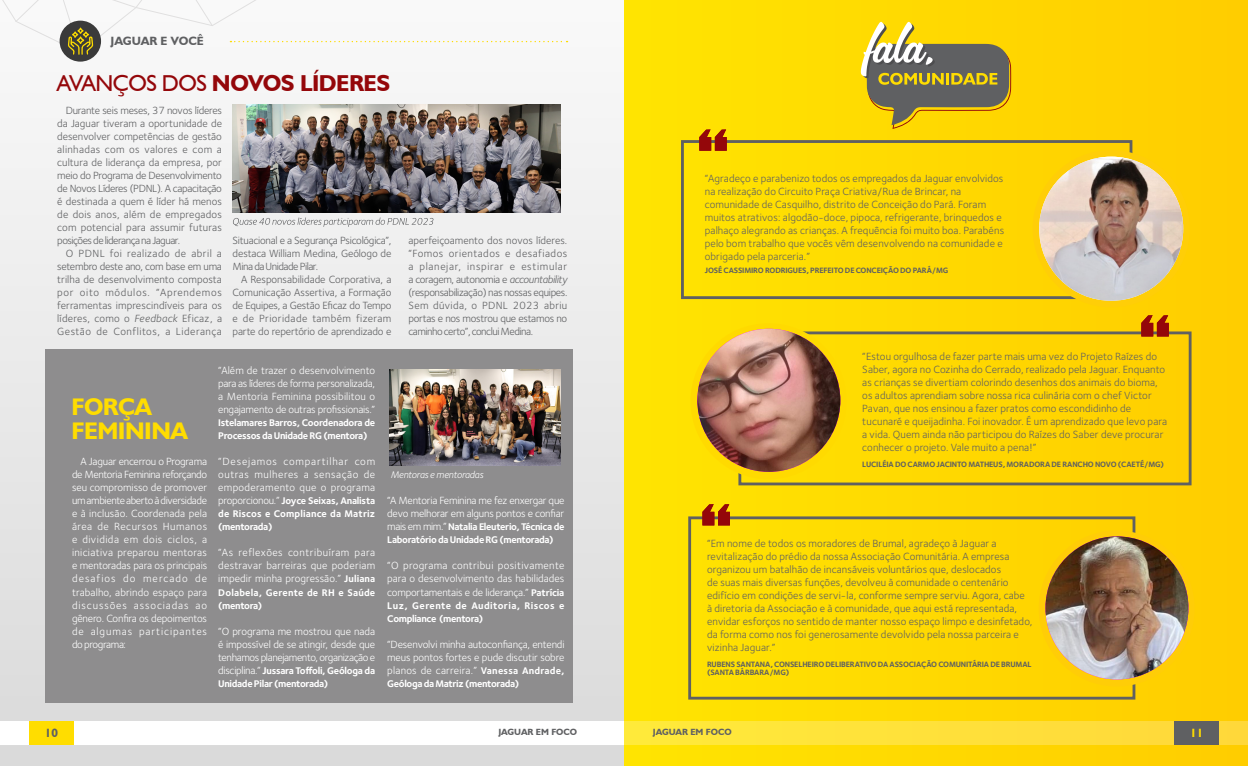
<style>
.page{position:relative;width:1248px;height:766px;background:#fff}
.page>*{position:absolute;margin:0;border:0;box-sizing:border-box;transform-origin:0 0}
.t1{font:700 24px/24px "Humanist 521 BT";letter-spacing:-.02em;color:#fd0}
.t2{font:700 23px "Humanist 521 BT";letter-spacing:-.02em;color:#94070a}
.t3{font:700 12px "Humanist 521 BT";color:#5f6062}
.t4{font:700 12px "Humanist 521 BT";color:#fd0}
.t5{font:10.8px/13px "Foundry Sterling";letter-spacing:.01em;color:#5f6062;text-align:justify}
.t6{font:10.8px/13px "Foundry Sterling";letter-spacing:-.01em;color:#fff;text-align:justify}
.t7{font:700 10px/13px "Foundry Sterling";letter-spacing:-.035em;color:#fff}
.t8{font:700 10px/13px "Foundry Sterling";letter-spacing:.025em;color:#fff}
.t9{font:700 10px/13px "Foundry Sterling";letter-spacing:.02em;color:#fff}
.t10{font:italic 10px "Foundry Sterling";letter-spacing:-.02em;color:#fff}
.t11{font:700 9px "Humanist 521 BT";color:#5f6062}
.t12{font:700 8px/8px "Foundry Sterling";letter-spacing:-.02em;color:#5f6062}
.s1{font-weight:400}
.s2{font-style:italic}
.s3{font-weight:400;font-size:10.8px}
.s4{font-weight:700;font-size:10px}
</style>
<div class="page">
<div style="left:0;top:0;width:624px;height:765px;background:linear-gradient(to bottom,#f9f9f9,#d8d8d8)"></div>
<div style="left:60px;top:21px;width:41px;height:41px;background:#3a3a3a;border-radius:50%"></div>
<div style="left:0;top:721px;width:623px;height:23px;background:#fff"></div>
<div style="left:624px;top:0;width:623px;height:765px;background:#ffd800"></div>
<div style="left:624px;top:721px;width:623px;height:23px;background:#ffe13a"></div>
<svg style="left:0;top:0;width:567px;height:55px"></svg>
<div style="left:29px;top:721px;width:45px;height:23px;background:#fd0"></div>
<svg style="left:860px;top:22px;width:151px;height:107px"></svg>
<div style="left:1174px;top:721px;width:44px;height:23px;background:#5f6062"></div>
<div style="left:45px;top:348px;width:527px;height:354px;background:#8e8d8e"></div>
<img style="left:232px;top:105px;width:328px;height:108px">
<svg style="left:688px;top:515px;width:448px;height:185px"></svg>
<svg style="left:738px;top:330px;width:454px;height:156px"></svg>
<div style="left:690px;top:323px;width:156px;height:156px;background:#ffda00;border-radius:50%"></div>
<img style="left:697px;top:329px;width:143px;height:142px;border-radius:71px">
<svg style="left:681px;top:139px;width:452px;height:161px"></svg>
<div style="left:1032px;top:150px;width:157px;height:157px;background:#ffce07;border-radius:50%"></div>
<img style="left:1039px;top:157px;width:144px;height:144px;border-radius:72px">
<svg style="left:699px;top:129px;width:27px;height:22px"></svg>
<svg style="left:1141px;top:315px;width:27px;height:21px"></svg>
<svg style="left:702px;top:504px;width:27px;height:21px"></svg>
<div style="left:1038px;top:530px;width:156px;height:156px;background:#ffcd07;border-radius:50%"></div>
<img style="left:1045px;top:536px;width:143px;height:143px;border-radius:71px">
<svg style="left:233px;top:217px;width:200px;height:10px"></svg>
<img style="left:390px;top:369px;width:170px;height:96px">
<p class="t3" style="left:111px;top:34px;width:95px">JAGUAR E VOCÊ</p>
<h2 class="t2" style="left:57px;top:68px;width:335px"><span class="s1">AVANÇOS DOS</span> NOVOS LÍDERES</h2>
<p class="t5" style="left:57px;top:104px;width:166px;text-indent:9px">Durante seis meses, 37 novos líderes da Jaguar tiveram a oportunidade de desenvolver competências de gestão alinhadas com os valores e com a cultura de liderança da empresa, por meio do Programa de Desenvolvimento de Novos Líderes (PDNL). A capacitação é destinada a quem é líder há menos de dois anos, além de empregados com potencial para assumir futuras posições de liderança na Jaguar.</p>
<p class="t5" style="left:57px;top:247px;width:166px;text-indent:8px">O PDNL foi realizado de abril a setembro deste ano, com base em uma trilha de desenvolvimento composta por oito módulos. “Aprendemos ferramentas imprescindíveis para os líderes, como o <span class="s2">Feedback</span> Eficaz, a Gestão de Conflitos, a Liderança</p>
<p class="t5" style="left:232px;top:234px;width:160px">Situacional e a Segurança Psicológica”, destaca William Medina, Geólogo de Mina da Unidade Pilar.</p>
<p class="t5" style="left:232px;top:273px;width:160px;text-indent:8px">A Responsabilidade Corporativa, a Comunicação Assertiva, a Formação de Equipes, a Gestão Eficaz do Tempo e de Prioridade também fizeram parte do repertório de aprendizado e</p>
<p class="t5" style="left:408px;top:234px;width:160px">aperfeiçoamento dos novos líderes. “Fomos orientados e desafiados a planejar, inspirar e estimular a coragem, autonomia e <span class="s2">accountability </span>(responsabilização) nas nossas equipes.<br>Sem dúvida, o PDNL 2023 abriu portas e nos mostrou que estamos no caminho certo”, conclui Medina.</p>
<h1 class="t1" style="left:71px;top:394px;width:118px">FORÇA<br>FEMININA</h1>
<p class="t6" style="left:72px;top:455px;width:137px;text-indent:9px">A Jaguar encerrou o Programa de Mentoria Feminina reforçando seu compromisso de promover um ambiente aberto à diversidade e à inclusão. Coordenada pela área de Recursos Humanos e dividida em dois ciclos, a iniciativa preparou mentoras e mentoradas para os principais desafios do mercado de trabalho, abrindo espaço para discussões associadas ao gênero. Confira os depoimentos de algumas participantes do programa:</p>
<p class="t6" style="left:218px;top:364px;width:158px">“Além de trazer o desenvolvimento para as líderes de forma personalizada, a Mentoria Feminina possibilitou o engajamento de outras profissionais.”</p>
<p class="t7" style="left:218px;top:417px;width:158px">Istelamares Barros, Coordenadora de<br>Processos da Unidade RG (mentora)</p>
<p class="t6" style="left:218px;top:455px;width:158px">“Desejamos compartilhar com outras mulheres a sensação de empoderamento que o programa</p>
<p class="t7" style="left:218px;top:495px;width:158px;text-align:justify"><span class="s3">proporcionou.”</span> Joyce Seixas, Analista de Riscos e Compliance da Matriz (mentorada)</p>
<p class="t6" style="left:218px;top:546px;width:158px">“As reflexões contribuíram para destravar barreiras que poderiam impedir minha progressão.” <span class="s4">Juliana</span></p>
<p class="t9" style="left:218px;top:586px;width:159px">Dolabela, Gerente de RH e Saúde (mentora)</p>
<p class="t6" style="left:218px;top:624px;width:158px">“O programa me mostrou que nada é impossível de se atingir, desde que tenhamos planejamento, organização e</p>
<p class="t7" style="left:218px;top:664px;width:158px"><span class="s3">disciplina.”</span> Jussara Toffoli, Geóloga da<br>Unidade Pilar (mentorada)</p>
<p class="t10" style="left:390px;top:469px;width:94px">Mentoras e mentoradas</p>
<p class="t6" style="left:387px;top:494px;width:179px">“A Mentoria Feminina me fez enxergar que devo melhorar em alguns pontos e confiar</p>
<p class="t7" style="left:387px;top:521px;width:179px"><span class="s3">mais em mim.”</span> Natalia Eleuterio, Técnica de<br>Laboratório da Unidade RG (mentorada)</p>
<p class="t6" style="left:387px;top:559px;width:179px">“O programa contribui positivamente para o desenvolvimento das habilidades comportamentais e de liderança.” <span class="s4">Patrícia</span></p>
<p class="t8" style="left:387px;top:599px;width:179px">Luz, Gerente de Auditoria, Riscos e<br>Compliance (mentora)</p>
<p class="t6" style="left:387px;top:637px;width:179px">“Desenvolvi minha autoconfiança, entendi meus pontos fortes e pude discutir sobre planos de carreira.” <span class="s4">Vanessa Andrade,</span></p>
<p class="t7" style="left:387px;top:677px;width:134px">Geóloga da Matriz (mentorada)</p>
<p class="t5" style="left:704px;top:171px;width:301px;text-align:left">“Agradeço e parabenizo todos os empregados da Jaguar envolvidos na realização do Circuito Praça Criativa/Rua de Brincar, na comunidade de Casquilho, distrito de Conceição do Pará. Foram muitos atrativos: algodão-doce, pipoca, refrigerante, brinquedos e palhaço alegrando as crianças. A frequência foi muito boa. Parabéns pelo bom trabalho que vocês vêm desenvolvendo na comunidade e obrigado pela parceria.”</p>
<p class="t12" style="left:704px;top:267px;width:245px">JOSÉ CASSIMIRO RODRIGUES, PREFEITO DE CONCEIÇÃO DO PARÁ/MG</p>
<p class="t5" style="left:862px;top:350px;width:306px;text-align:left">“Estou orgulhosa de fazer parte mais uma vez do Projeto Raízes do Saber, agora no Cozinha do Cerrado, realizado pela Jaguar. Enquanto as crianças se divertiam colorindo desenhos dos animais do bioma, os adultos aprendiam sobre nossa rica culinária com o chef Victor Pavan, que nos ensinou a fazer pratos como escondidinho de tucunaré e queijadinha. Foi inovador. É um aprendizado que levo para a vida. Quem ainda não participou do Raízes do Saber deve procurar conhecer o projeto. Vale muito a pena!”</p>
<p class="t12" style="left:862px;top:460px;width:303px">LUCILÉIA DO CARMO JACINTO MATHEUS, MORADORA DE RANCHO NOVO (CAETÉ/MG)</p>
<p class="t5" style="left:707px;top:536px;width:327px;text-align:left">“Em nome de todos os moradores de Brumal, agradeço à Jaguar a revitalização do prédio da nossa Associação Comunitária. A empresa organizou um batalhão de incansáveis voluntários que, deslocados<br>de suas mais diversas funções, devolveu à comunidade o centenário edifício em condições de servi-la, conforme sempre serviu. Agora, cabe à diretoria da Associação e à comunidade, que aqui está representada, envidar esforços no sentido de manter nosso espaço limpo e desinfetado, da forma como nos foi generosamente devolvido pela nossa parceira e vizinha Jaguar.”</p>
<p class="t12" style="left:707px;top:660px;width:326px">RUBENS SANTANA, CONSELHEIRO DELIBERATIVO DA ASSOCIAÇÃO COMUNITÁRIA DE BRUMAL (SANTA BÁRBARA/MG)</p>
<p class="t3" style="left:45px;top:725px;width:15px">10</p>
<p class="t11" style="left:498px;top:725px;width:80px">JAGUAR EM FOCO</p>
<p class="t11" style="left:652px;top:725px;width:80px">JAGUAR EM FOCO</p>
<p class="t4" style="left:1189px;top:725px;width:15px">11</p>
</div>
